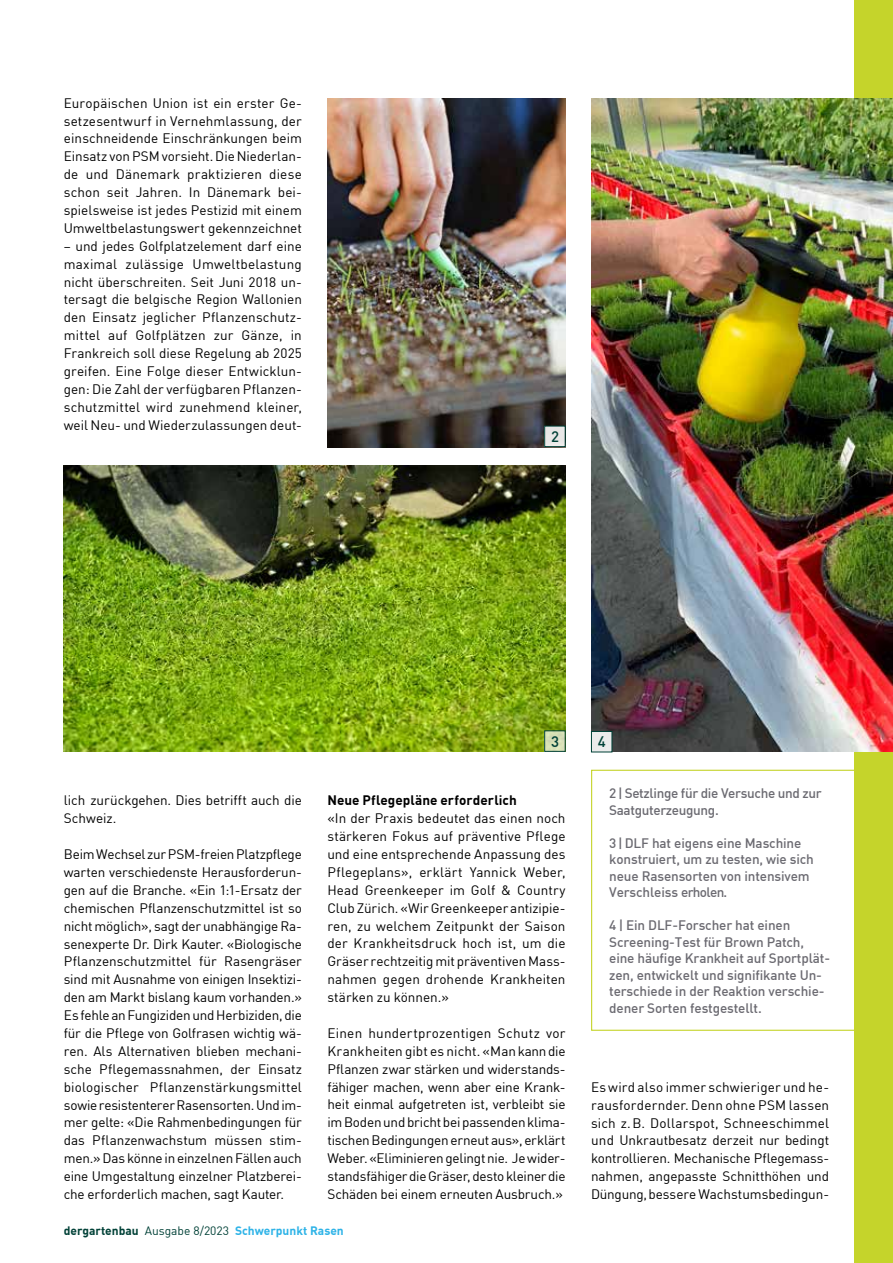
<style>
.page{position:relative;width:893px;height:1263px;background:#fff}
.page>*{position:absolute;margin:0;border:0;box-sizing:border-box;transform-origin:0 0}
.t1{font:500 15px "DIN Offc Pro";color:#004137}
.t2{font:13.5px/17.9px "DIN Offc Pro";color:#000;text-align:justify}
.t3{font:500 13.5px/16.5px "DIN Offc Pro";letter-spacing:-.01em;color:#6b6a71}
.t4{font:700 13.5px "DIN Offc Pro";letter-spacing:.005em;color:#000}
.t5{font:700 12px "DIN Offc Pro";color:#2eb3e7}
.s1{color:#004137}
.s2{font-weight:400;color:#004137}
</style>
<div class="page">
<img style="left:64px;top:465px;width:502px;height:287px">
<div style="left:855px;top:0;width:38px;height:1263px;background:#c5d42b"></div>
<img style="left:591px;top:99px;width:302px;height:653px">
<img style="left:327px;top:99px;width:239px;height:349px">
<svg style="left:591px;top:770px;width:264px;height:261px"></svg>
<div style="left:545px;top:731px;width:20px;height:20px;background:#d6dfb5"></div>
<div style="left:544px;top:730px;width:22px;height:22px;border:1px solid #004137"></div>
<div style="left:591px;top:731px;width:21px;height:21px;background:#ebebeb"></div>
<div style="left:591px;top:731px;width:21px;height:21px;border:1px solid #004137"></div>
<div style="left:545px;top:426px;width:20px;height:21px;background:#e8e7e6"></div>
<div style="left:544px;top:426px;width:22px;height:21px;border:1px solid #004137"></div>
<p class="t2" style="left:64px;top:92px;width:240px">Europäischen Union ist ein erster Ge&shy;setzesentwurf in Vernehmlassung, der einschneidende Einschränkungen beim Einsatz von PSM vorsieht. Die Niederlan&shy;de und Dänemark praktizieren diese schon seit Jahren. In Dänemark bei&shy;spielsweise ist jedes Pestizid mit einem Umweltbelastungswert gekennzeichnet</p>
<p class="t2" style="left:64px;top:236px;width:240px">– und jedes Golfplatzelement darf eine maximal zulässige Umweltbelastung nicht überschreiten. Seit Juni 2018 un&shy;tersagt die belgische Region Wallonien den Einsatz jeglicher Pflanzenschutz&shy;mittel auf Golfplätzen zur Gänze, in Frankreich soll diese Regelung ab 2025 greifen. Eine Folge dieser Entwicklun&shy;gen: Die Zahl der verfügbaren Pflanzen&shy;schutzmittel wird zunehmend kleiner, weil Neu- und Wiederzulassungen deut-</p>
<p class="t1" style="left:551px;top:424px;width:9px">2</p>
<p class="t2" style="left:64px;top:790px;width:240px">lich zurückgehen. Dies betrifft auch die<br>Schweiz.</p>
<p class="t2" style="left:64px;top:844px;width:240px">Beim Wechsel zur PSM-freien Platzpflege warten verschiedenste Herausforderun&shy;gen auf die Branche. «Ein 1:1-Ersatz der chemischen Pflanzenschutzmittel ist so nicht möglich», sagt der unabhängige Ra&shy;senexperte Dr. Dirk Kauter. «Biologische Pflanzenschutzmittel für Rasengräser sind mit Ausnahme von einigen Insektizi&shy;den am Markt bislang kaum vorhanden.» Es fehle an Fungiziden und Herbiziden, die für die Pflege von Golfrasen wichtig wä&shy;ren. Als Alternativen blieben mechani&shy;sche Pflegemassnahmen, der Einsatz biologischer Pflanzenstärkungsmittel sowie resistenterer Rasensorten. Und im&shy;mer gelte: «Die Rahmenbedingungen für das Pflanzenwachstum müssen stim&shy;men.» Das könne in einzelnen Fällen auch eine Umgestaltung einzelner Platzberei&shy;che erforderlich machen, sagt Kauter.</p>
<p class="t1" style="left:551px;top:729px;width:9px">3</p>
<p class="t1" style="left:598px;top:730px;width:9px">4</p>
<p class="t4" style="left:327px;top:789px;width:191px">Neue Pflegepläne erforderlich</p>
<p class="t2" style="left:327px;top:808px;width:240px">«In der Praxis bedeutet das einen noch stärkeren Fokus auf präventive Pflege und eine entsprechende Anpassung des Pflegeplans», erklärt Yannick Weber, Head Greenkeeper im Golf &amp; Country Club Zürich. «Wir Greenkeeper antizipie&shy;ren, zu welchem Zeitpunkt der Saison der Krankheitsdruck hoch ist, um die Gräser rechtzeitig mit präventiven Mass&shy;nahmen gegen drohende Krankheiten stärken zu können.»</p>
<p class="t2" style="left:327px;top:1023px;width:240px">Einen hundertprozentigen Schutz vor Krankheiten gibt es nicht. «Man kann die Pflanzen zwar stärken und widerstands&shy;fähiger machen, wenn aber eine Krank&shy;heit einmal aufgetreten ist, verbleibt sie im Boden und bricht bei passenden klima&shy;tischen Bedingungen erneut aus», erklärt Weber. «Eliminieren gelingt nie. Je wider&shy;standsfähiger die Gräser, desto kleiner die Schäden bei einem erneuten Ausbruch.»</p>
<p class="t3" style="left:609px;top:783px;width:214px">2 | Setzlinge für die Versuche und zur<br>Saatguterzeugung.</p>
<p class="t3" style="left:609px;top:833px;width:206px">3 | DLF hat eigens eine Maschine konstruiert, um zu testen, wie sich neue Rasensorten von intensivem<br>Verschleiss erholen.</p>
<p class="t3" style="left:609px;top:915px;width:222px">4 | Ein DLF-Forscher hat einen Screening-Test für Brown Patch, eine häufige Krankheit auf Sportplät&shy;zen, entwickelt und signifikante Un&shy;terschiede in der Reaktion verschie&shy;dener Sorten festgestellt.</p>
<p class="t2" style="left:591px;top:1077px;width:240px">Es wird also immer schwieriger und he&shy;rausfordernder. Denn ohne PSM lassen sich z.B. Dollarspot, Schneeschimmel und Unkrautbesatz derzeit nur bedingt kontrollieren. Mechanische Pflegemass&shy;nahmen, angepasste Schnitthöhen und Düngung, bessere Wachstumsbedingun-</p>
<p class="t5" style="left:64px;top:1220px;width:282px"><span class="s1">dergartenbau</span> <span class="s2">Ausgabe 8/2023</span> Schwerpunkt Rasen</p>
</div>
